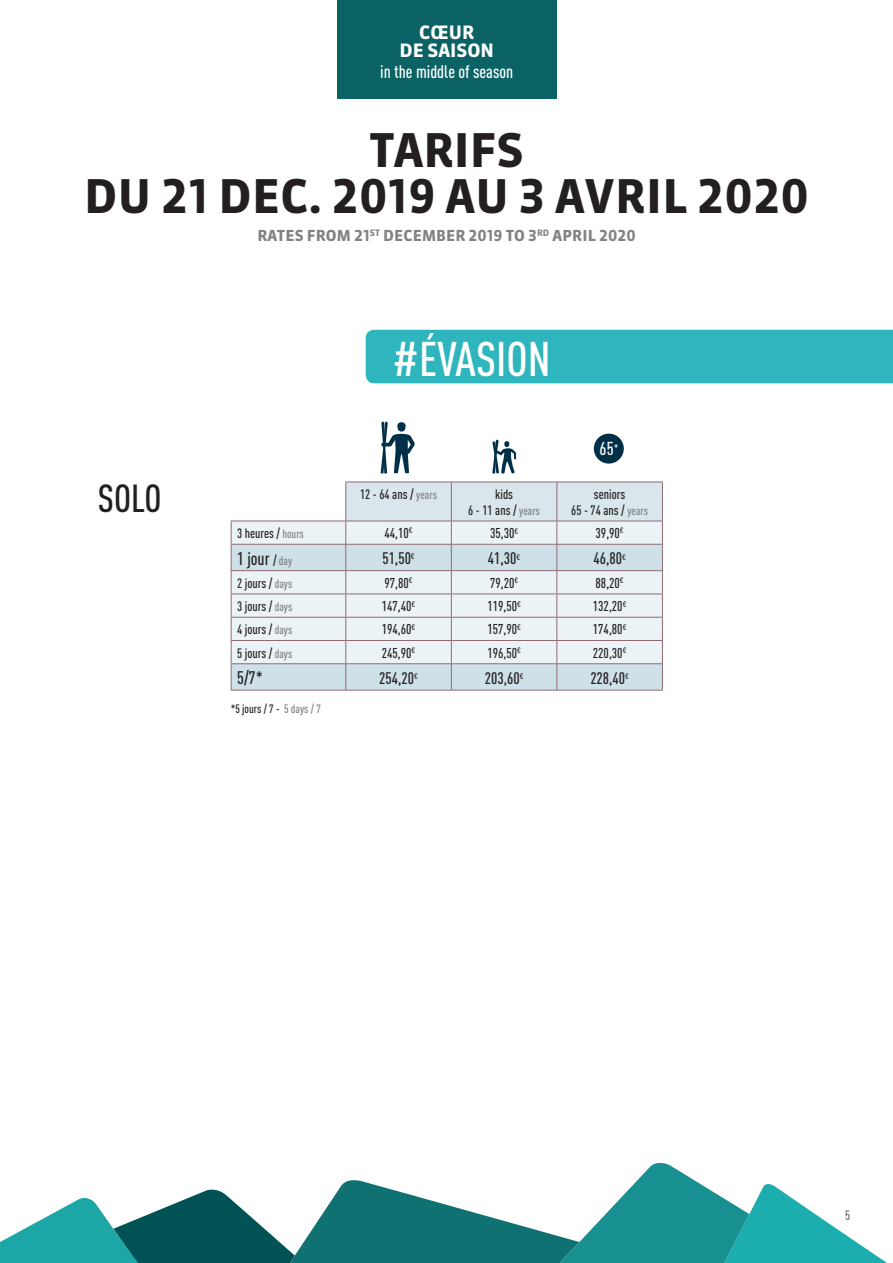
<style>
.page{position:relative;width:893px;height:1263px;background:#fff}
.page>*{position:absolute;margin:0;border:0;box-sizing:border-box;transform-origin:0 0}
.t1{font:500 48px "DIN Cond";color:#fff}
.t2{font:700 46.2px "Sanuk OT";color:#231f20}
.t3{font:500 38.55px "DIN Cond";color:#231f20}
.t4{font:700 18.45px "Sanuk OT";color:#fff}
.t5{font:500 18.45px "DIN Cond";color:#fff}
.t6{font:500 18px "DIN Cond";color:#fff}
.t7{font:500 18px "DIN Cond";color:#231f20}
.t8{font:500 16.5px "DIN Cond";color:#231f20}
.t9{font:700 15.15px "Sanuk OT";letter-spacing:.01em;color:#808285}
.t10{font:500 14.1px "DIN Cond";color:#231f20}
.t11{font:500 13.5px "DIN Cond";color:#231f20}
.t12{font:500 13.5px "DIN Cond";color:#6c6d70}
.t13{font:500 12px "DIN Cond";color:#231f20}
.s1{font-size:12px;color:#808285}
.s2{font-size:13.5px}
.s3{color:#808285}
</style>
<div class="page">
<div style="left:232px;top:522px;width:113px;height:22px;background:#ecf3f6"></div>
<svg style="left:232px;top:545px;width:113px;height:145px;background:#e0eaef"></svg>
<hr style="left:231px;top:521px;width:115px;height:1px;background:#906a73">
<hr style="left:231px;top:544px;width:115px;height:1px;background:#906a73">
<hr style="left:231px;top:570px;width:115px;height:1px;background:#906a73">
<hr style="left:231px;top:593px;width:115px;height:1px;background:#906a73">
<hr style="left:231px;top:617px;width:115px;height:1px;background:#906a73">
<hr style="left:231px;top:640px;width:115px;height:1px;background:#906a73">
<hr style="left:231px;top:663px;width:115px;height:1px;background:#906a73">
<svg style="left:231px;top:521px;width:1px;height:169px"></svg>
<hr style="left:231px;top:690px;width:115px;height:1px;background:#906a73">
<hr style="left:346px;top:690px;width:105px;height:1px;background:#906a73">
<hr style="left:451px;top:690px;width:106px;height:1px;background:#906a73">
<hr style="left:557px;top:690px;width:106px;height:1px;background:#906a73">
<svg style="left:345px;top:482px;width:318px;height:208px;background:#dce5ea"></svg>
<hr style="left:557px;top:570px;width:106px;height:1px;background:#906a73">
<svg style="left:639px;top:1162px;width:52px;height:16px"></svg>
<svg style="left:0;top:1178px;width:887px;height:85px"></svg>
<svg style="left:381px;top:422px;width:34px;height:52px"></svg>
<svg style="left:492px;top:440px;width:24px;height:34px"></svg>
<div style="left:594px;top:434px;width:30px;height:30px;background:#002f47;border-radius:50%"></div>
<div style="left:366px;top:330px;width:527px;height:53px;background:#2eb5bd"></div>
<div style="left:337px;top:0;width:220px;height:99px;background:#0a6264"></div>
<p class="t4" style="left:419px;top:20px;width:57px">CŒUR</p>
<p class="t4" style="left:400px;top:39px;width:96px">DE SAISON</p>
<p class="t6" style="left:380px;top:61px;width:135px">in the middle of season</p>
<p class="t2" style="left:369px;top:122px;width:156px">TARIFS</p>
<p class="t2" style="left:84px;top:168px;width:726px">DU 21 DEC. 2019 AU 3 AVRIL 2020</p>
<p class="t9" style="left:257px;top:226px;width:380px">RATES FROM 21<sup>ST</sup> DECEMBER 2019 TO 3<sup>RD</sup> APRIL 2020</p>
<p class="t3" style="left:98px;top:476px;width:65px">SOLO</p>
<p class="t1" style="left:393px;top:330px;width:160px">#ÉVASION</p>
<p class="t11" style="left:360px;top:486px;width:78px">12 - 64 ans / <span class="s1">years</span></p>
<p class="t11" style="left:495px;top:486px;width:20px">kids</p>
<p class="t11" style="left:468px;top:502px;width:73px">6 - 11 ans / <span class="s1">years</span></p>
<p class="t5" style="left:600px;top:437px;width:20px">65<sup>+</sup></p>
<p class="t11" style="left:594px;top:486px;width:33px">seniors</p>
<p class="t11" style="left:571px;top:502px;width:78px">65 - 74 ans / <span class="s1">years</span></p>
<p class="t11" style="left:237px;top:525px;width:68px">3 heures / <span class="s1">hours</span></p>
<p class="t10" style="left:384px;top:525px;width:30px">44,10<sup>€</sup></p>
<p class="t10" style="left:490px;top:525px;width:30px">35,30<sup>€</sup></p>
<p class="t10" style="left:596px;top:525px;width:30px">39,90<sup>€</sup></p>
<p class="t7" style="left:237px;top:548px;width:57px">1 jour <span class="s2">/</span> <span class="s1">day</span></p>
<p class="t8" style="left:382px;top:548px;width:34px">51,50<sup>€</sup></p>
<p class="t8" style="left:488px;top:548px;width:34px">41,30<sup>€</sup></p>
<p class="t8" style="left:593px;top:548px;width:34px">46,80<sup>€</sup></p>
<p class="t11" style="left:237px;top:575px;width:57px">2 jours / <span class="s1">days</span></p>
<p class="t10" style="left:384px;top:574px;width:30px">97,80<sup>€</sup></p>
<p class="t10" style="left:490px;top:574px;width:30px">79,20<sup>€</sup></p>
<p class="t10" style="left:596px;top:574px;width:30px">88,20<sup>€</sup></p>
<p class="t11" style="left:237px;top:598px;width:57px">3 jours / <span class="s1">days</span></p>
<p class="t10" style="left:382px;top:598px;width:35px">147,40<sup>€</sup></p>
<p class="t10" style="left:487px;top:598px;width:35px">119,50<sup>€</sup></p>
<p class="t10" style="left:593px;top:598px;width:35px">132,20<sup>€</sup></p>
<p class="t11" style="left:237px;top:621px;width:57px">4 jours / <span class="s1">days</span></p>
<p class="t10" style="left:382px;top:621px;width:35px">194,60<sup>€</sup></p>
<p class="t10" style="left:487px;top:621px;width:35px">157,90<sup>€</sup></p>
<p class="t10" style="left:593px;top:621px;width:35px">174,80<sup>€</sup></p>
<p class="t11" style="left:237px;top:645px;width:57px">5 jours / <span class="s1">days</span></p>
<p class="t10" style="left:382px;top:644px;width:35px">245,90<sup>€</sup></p>
<p class="t10" style="left:487px;top:644px;width:35px">196,50<sup>€</sup></p>
<p class="t10" style="left:593px;top:644px;width:35px">220,30<sup>€</sup></p>
<p class="t7" style="left:237px;top:667px;width:27px">5/7*</p>
<p class="t8" style="left:379px;top:668px;width:40px">254,20<sup>€</sup></p>
<p class="t8" style="left:485px;top:668px;width:40px">203,60<sup>€</sup></p>
<p class="t8" style="left:590px;top:668px;width:40px">228,40<sup>€</sup></p>
<p class="t13" style="left:231px;top:702px;width:92px">*5 jours / 7 - <span class="s3">5 days / 7</span></p>
<p class="t12" style="left:845px;top:1208px;width:7px">5</p>
</div>
